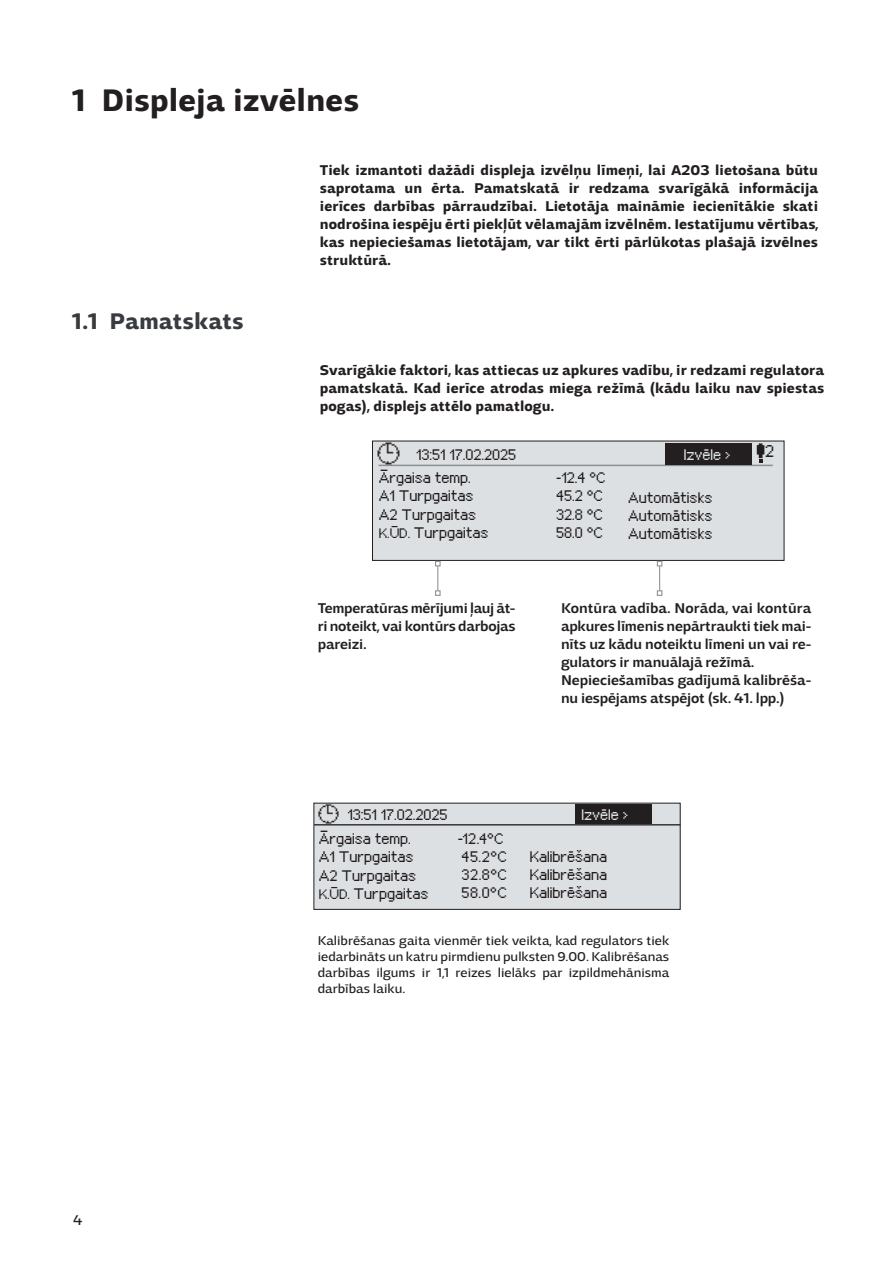
<style>
.page{position:relative;width:893px;height:1263px;background:#fff}
.page>*{position:absolute;margin:0;border:0;box-sizing:border-box;transform-origin:0 0}
.Otsikko{font:700 33px "Adria Grotesk";color:#231f20}
.Otsikko_2{font:700 24px "Adria Grotesk";color:#383b3f}
.Ingressi{font:700 15px/18px "Adria Grotesk";color:#231f20;text-align:justify}
.Leipäteksti_SAEMIBOLD{font:500 15px/18px "Adria Grotesk";letter-spacing:-.01em;color:#231f20;text-align:justify}
.t1{font:15px "Adria Grotesk";color:#231f20}
.Leipäteksti{font:13.5px/16.2px "Adria Grotesk";color:#231f20;text-align:justify}
.t2{font:12px "px sans nouveaux";color:#231f20}
.Näyttö_MUSTA{font:10.65px/18px "px sans nouveaux";color:#231f20;text-align:justify}
.t3{font:10.65px "px sans nouveaux";color:#dde0e2}
.s1{font-size:9.6px}
</style>
<div class="page">
<div style="left:314px;top:803px;width:366px;height:106px;background:#dde0e2"></div>
<hr style="left:314px;top:824px;width:366px;height:1px;background:#231f20">
<div style="left:575px;top:805px;width:76px;height:19px;background:#231f20"></div>
<img style="left:318px;top:803px;width:21px;height:22px">
<div style="left:372px;top:441px;width:412px;height:119px;background:#dde0e2"></div>
<div style="left:372px;top:441px;width:412px;height:120px;border:1px solid #231f20"></div>
<hr style="left:378px;top:465px;width:395px;height:1px;background:#888e91">
<div style="left:666px;top:443px;width:86px;height:22px;background:#231f20"></div>
<svg style="left:757px;top:443px;width:7px;height:20px"></svg>
<img style="left:377px;top:441px;width:24px;height:24px">
<svg style="left:435px;top:561px;width:6px;height:35px"></svg>
<svg style="left:657px;top:561px;width:5px;height:35px"></svg>
<p class="Otsikko" style="left:72px;top:81px;width:289px">1 Displeja izvēlnes</p>
<p class="Otsikko_2" style="left:72px;top:307px;width:173px">1.1 Pamatskats</p>
<p class="Ingressi" style="left:320px;top:161px;width:500px">Tiek izmantoti dažādi displeja izvēlņu līmeņi, lai A203 lietošana būtu saprotama un ērta. Pamatskatā ir redzama svarīgākā informācija ierīces darbības pārraudzībai. Lietotāja maināmie iecienītākie skati nodrošina iespēju ērti piekļūt vēlamajām izvēlnēm. Iestatījumu vērtības, kas nepieciešamas lietotājam, var tikt ērti pārlūkotas plašajā izvēlnes struktūrā.</p>
<p class="Ingressi" style="left:320px;top:362px;width:506px">Svarīgākie faktori, kas attiecas uz apkures vadību, ir redzami regulatora pamatskatā. Kad ierīce atrodas miega režīmā (kādu laiku nav spiestas pogas), displejs attēlo pamatlogu.</p>
<p class="Näyttö_MUSTA" style="left:417px;top:447px;width:102px">13:51 17.02.2025</p>
<p class="t3" style="left:684px;top:450px;width:48px">Izvēle &gt;</p>
<p class="Näyttö_MUSTA" style="left:380px;top:470px;width:94px">Ārgaisa temp.</p>
<p class="Näyttö_MUSTA" style="left:380px;top:489px;width:96px">A1 Turpgaitas</p>
<p class="Näyttö_MUSTA" style="left:380px;top:507px;width:99px">A2 Turpgaitas</p>
<p class="Näyttö_MUSTA" style="left:380px;top:525px;width:111px"><span class="s1">K.ŪD.</span> Turpgaitas</p>
<p class="Näyttö_MUSTA" style="left:557px;top:470px;width:51px">-12.4 °C</p>
<p class="Näyttö_MUSTA" style="left:557px;top:489px;width:48px">45.2 °C</p>
<p class="Näyttö_MUSTA" style="left:557px;top:507px;width:48px">32.8 °C</p>
<p class="Näyttö_MUSTA" style="left:557px;top:525px;width:48px">58.0 °C</p>
<p class="Näyttö_MUSTA" style="left:629px;top:490px;width:86px">Automātisks Automātisks Automātisks</p>
<p class="t2" style="left:766px;top:446px;width:10px">2</p>
<p class="Leipäteksti_SAEMIBOLD" style="left:318px;top:599px;width:199px">Temperatūras mērījumi ļauj āt&shy;ri noteikt, vai kontūrs darbojas pareizi.</p>
<p class="Leipäteksti_SAEMIBOLD" style="left:561px;top:599px;width:252px">Kontūra vadība. Norāda, vai kontūra apkures līmenis nepārtraukti tiek mai&shy;nīts uz kādu noteiktu līmeni un vai re&shy;gulators ir manuālajā režīmā.</p>
<p class="Leipäteksti_SAEMIBOLD" style="left:561px;top:671px;width:252px">Nepieciešamības gadījumā kalibrēša&shy;nu iespējams atspējot (sk. 41. lpp.)</p>
<p class="Näyttö_MUSTA" style="left:348px;top:807px;width:102px">13:51 17.02.2025</p>
<p class="t3" style="left:582px;top:810px;width:48px">Izvēle &gt;</p>
<p class="Näyttö_MUSTA" style="left:319px;top:831px;width:94px">Ārgaisa temp.</p>
<p class="Näyttö_MUSTA" style="left:319px;top:850px;width:96px">A1 Turpgaitas</p>
<p class="Näyttö_MUSTA" style="left:319px;top:868px;width:99px">A2 Turpgaitas</p>
<p class="Näyttö_MUSTA" style="left:319px;top:886px;width:111px"><span class="s1">K.ŪD.</span> Turpgaitas</p>
<p class="Näyttö_MUSTA" style="left:458px;top:831px;width:47px">-12.4°C</p>
<p class="Näyttö_MUSTA" style="left:462px;top:849px;width:47px">45.2°C</p>
<p class="Näyttö_MUSTA" style="left:462px;top:867px;width:47px">32.8°C</p>
<p class="Näyttö_MUSTA" style="left:462px;top:885px;width:47px">58.0°C</p>
<p class="Näyttö_MUSTA" style="left:531px;top:849px;width:79px">Kalibrēšana</p>
<p class="Näyttö_MUSTA" style="left:531px;top:867px;width:79px">Kalibrēšana</p>
<p class="Näyttö_MUSTA" style="left:531px;top:886px;width:79px">Kalibrēšana</p>
<p class="Leipäteksti" style="left:318px;top:932px;width:353px">Kalibrēšanas gaita vienmēr tiek veikta, kad regulators tiek iedarbināts un katru pirmdienu pulksten 9.00. Kalibrēšanas darbības ilgums ir 1,1 reizes lielāks par izpildmehānisma darbības laiku.</p>
<p class="t1" style="left:73px;top:1211px;width:11px">4</p>
</div>
